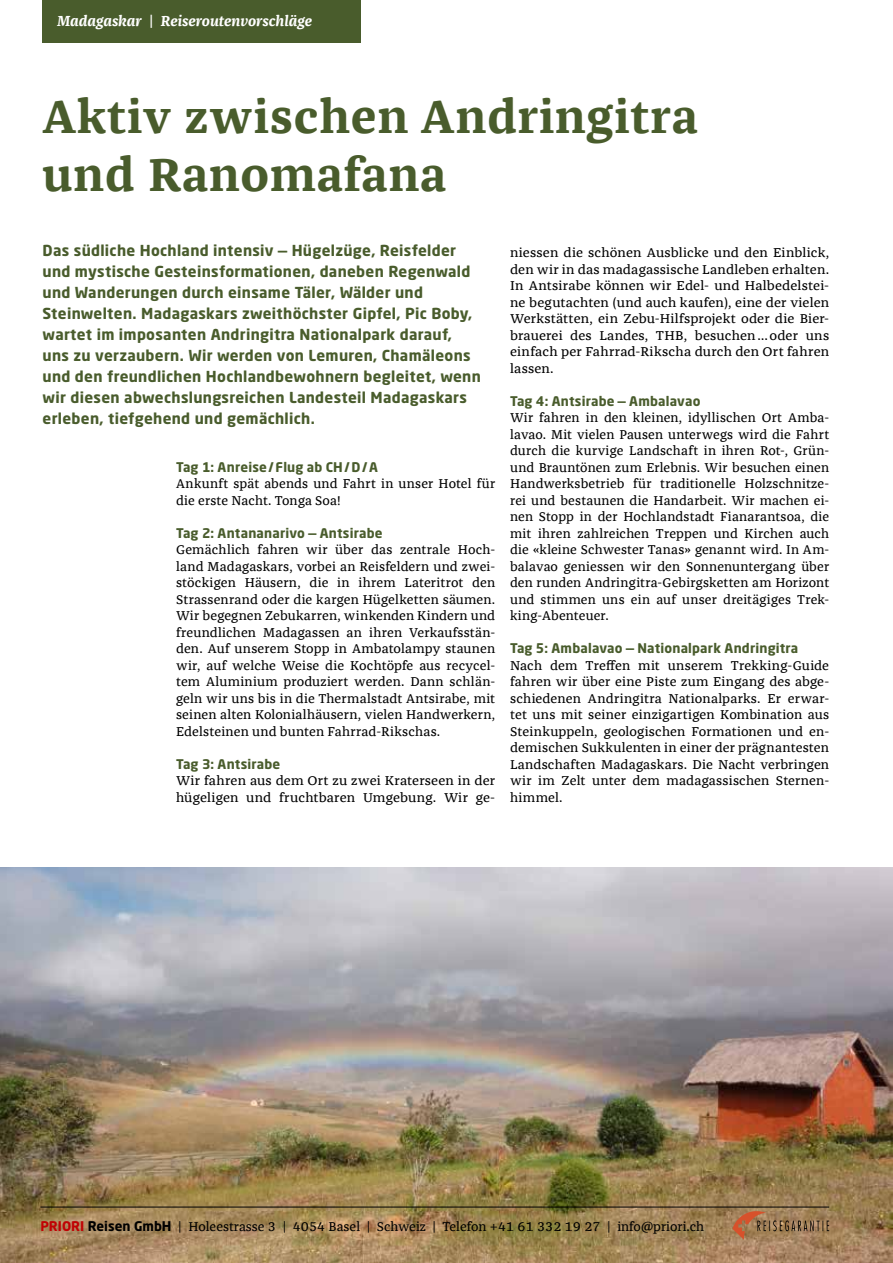
<style>
.page{position:relative;width:893px;height:1263px;background:#fff}
.page>*{position:absolute;margin:0;border:0;box-sizing:border-box;transform-origin:0 0}
.t1{font:700 48px/57.6px "Franziska Offc";letter-spacing:.02em;color:#495c2c}
.t2{font:700 15px/21px "Neo Sans Std";letter-spacing:.02em;color:#495c2c}
.t3{font:italic 700 15px "Franziska Offc";color:#fff}
.t4{font:13.2px/16.5px "Franziska Offc";letter-spacing:.005em;color:#000;text-align:justify}
.t5{font:13.2px/16.5px "Franziska Offc";letter-spacing:.005em;color:#000;scale:1.04 1}
.t6{font:700 13.2px "Neo Sans Std";letter-spacing:.015em;color:#495c2c}
.s1{font-family:"Neo Sans Std";font-weight:700;color:#c00304}
.s2{font-family:"Neo Sans Std";font-weight:700}
</style>
<div class="page">
<img style="left:0;top:868px;width:893px;height:395px">
<div style="left:43px;top:0;width:318px;height:43px;background:#495c2c"></div>
<svg style="left:732px;top:1211px;width:97px;height:29px"></svg>
<hr style="left:40px;top:1207px;width:789px;height:1px;background:#000">
<p class="t3" style="left:57px;top:12px;width:256px">Madagaskar | Reiseroutenvorschläge</p>
<h1 class="t1" style="left:43px;top:89px;width:657px">Aktiv zwischen Andringitra und Ranomafana</h1>
<p class="t2" style="left:43px;top:240px;width:440px">Das südliche Hochland intensiv — Hügelzüge, Reisfelder und mystische Gesteinsformationen, daneben Regenwald und Wanderungen durch einsame Täler, Wälder und Steinwelten. Madagaskars zweithöchster Gipfel, Pic Boby, wartet im imposanten Andringitra Nationalpark darauf, uns zu verzaubern. Wir werden von Lemuren, Chamäleons und den freundlichen Hochlandbewohnern begleitet, wenn wir diesen abwechslungsreichen Landesteil Madagaskars erleben, tiefgehend und gemächlich.</p>
<p class="t6" style="left:176px;top:458px;width:203px">Tag 1: Anreise/Flug ab CH/D/A</p>
<p class="t4" style="left:176px;top:476px;width:321px">Ankunft spät abends und Fahrt in unser Hotel für die erste Nacht. Tonga Soa!</p>
<p class="t6" style="left:176px;top:524px;width:208px">Tag 2: Antananarivo — Antsirabe</p>
<p class="t4" style="left:176px;top:542px;width:321px">Gemächlich fahren wir über das zentrale Hoch&shy;land Madagaskars, vorbei an Reisfeldern und zwei&shy;stöckigen Häusern, die in ihrem Lateritrot den Strassenrand oder die kargen Hügelketten säumen.<br>Wir begegnen Zebukarren, winkenden Kindern und freundlichen Madagassen an ihren Verkaufsstän&shy;den. Auf unserem Stopp in Ambatolampy staunen wir, auf welche Weise die Kochtöpfe aus recycel&shy;tem Aluminium produziert werden. Dann schlän&shy;geln wir uns bis in die Thermalstadt Antsirabe, mit seinen alten Kolonialhäusern, vielen Handwerkern, Edelsteinen und bunten Fahrrad-Rikschas.</p>
<p class="t6" style="left:176px;top:755px;width:106px">Tag 3: Antsirabe</p>
<p class="t5" style="left:176px;top:773px;width:308px">Wir fahren aus dem Ort zu zwei Kraterseen in der hügeligen und fruchtbaren Umgebung. Wir ge-</p>
<p class="t5" style="left:510px;top:245px;width:308px;text-align:justify">niessen die schönen Ausblicke und den Einblick, den wir in das madagassische Landleben erhalten.<br>In Antsirabe können wir Edel- und Halbedelstei&shy;ne begutachten (und auch kaufen), eine der vielen Werkstätten, ein Zebu-Hilfsprojekt oder die Bier&shy;brauerei des Landes, THB, besuchen … oder uns einfach per Fahrrad-Rikscha durch den Ort fahren lassen.</p>
<p class="t6" style="left:510px;top:392px;width:192px">Tag 4: Antsirabe — Ambalavao</p>
<p class="t4" style="left:510px;top:410px;width:321px">Wir fahren in den kleinen, idyllischen Ort Amba&shy;lavao. Mit vielen Pausen unterwegs wird die Fahrt durch die kurvige Landschaft in ihren Rot-, Grün&shy;und Brauntönen zum Erlebnis. Wir besuchen einen Handwerksbetrieb für traditionelle Holzschnitze&shy;rei und bestaunen die Handarbeit. Wir machen ei&shy;nen Stopp in der Hochlandstadt Fianarantsoa, die mit ihren zahlreichen Treppen und Kirchen auch die «kleine Schwester Tanas» genannt wird. In Am&shy;balavao geniessen wir den Sonnenuntergang über den runden Andringitra-Gebirgsketten am Horizont und stimmen uns ein auf unser dreitägiges Trek&shy;king-Abenteuer.</p>
<p class="t6" style="left:510px;top:640px;width:290px">Tag 5: Ambalavao — Nationalpark Andringitra</p>
<p class="t4" style="left:510px;top:657px;width:321px">Nach dem Treffen mit unserem Trekking-Guide fahren wir über eine Piste zum Eingang des abge&shy;schiedenen Andringitra Nationalparks. Er erwar&shy;tet uns mit seiner einzigartigen Kombination aus Steinkuppeln, geologischen Formationen und en&shy;demischen Sukkulenten in einer der prägnantesten Landschaften Madagaskars. Die Nacht verbringen wir im Zelt unter dem madagassischen Sternen&shy;himmel.</p>
<p class="t4" style="left:40px;top:1218px;width:665px"><span class="s1">PRIORI</span> <span class="s2">Reisen GmbH</span> | Holeestrasse 3 | 4054 Basel | Schweiz | Telefon +41 61 332 19 27 | info@priori.ch</p>
</div>
